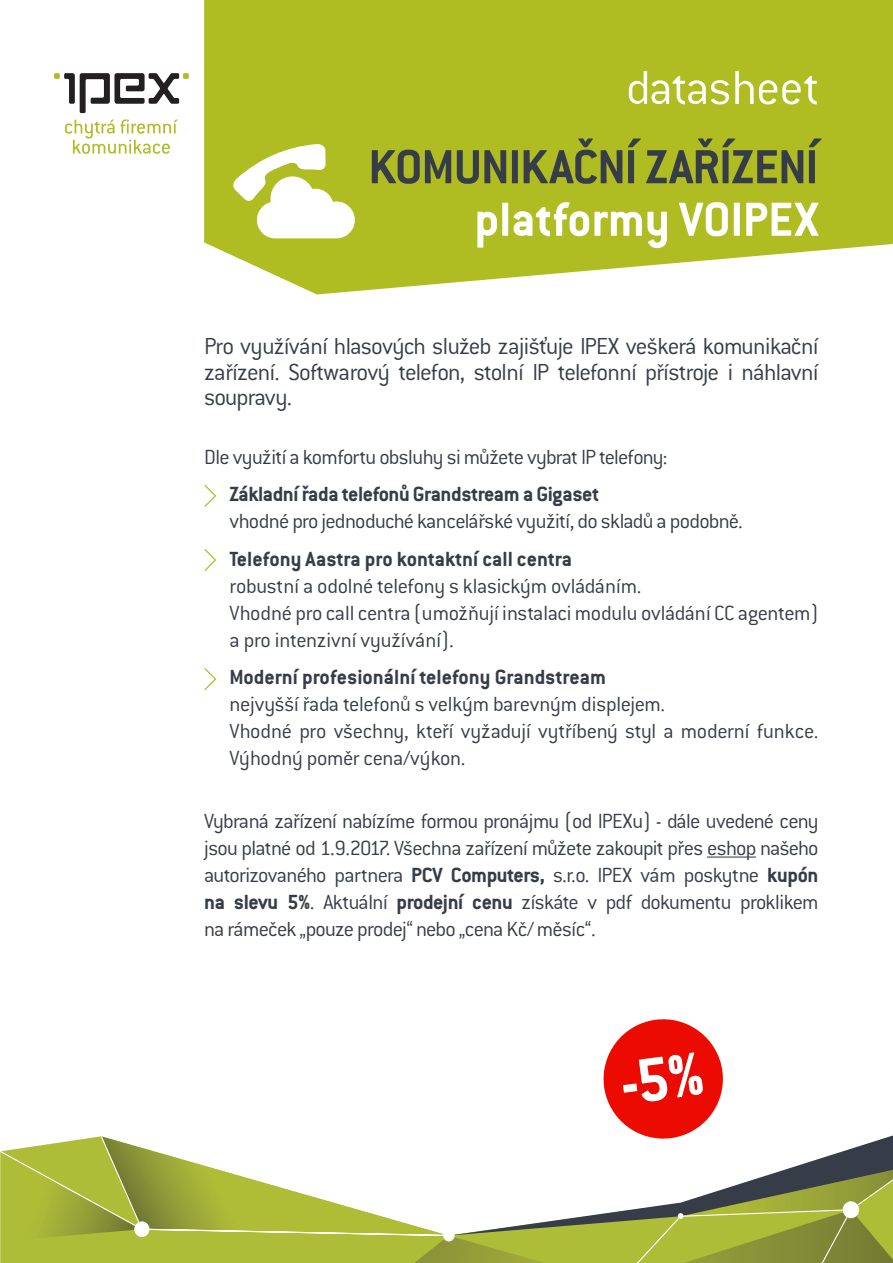
<style>
.page{position:relative;width:893px;height:1263px;background:#fff}
.page>*{position:absolute;margin:0;border:0;box-sizing:border-box;transform-origin:0 0}
.t1{font:700 52.5px "ITC Conduit LTCE";letter-spacing:-.015em;color:#373d48}
.t2{font:700 52.5px "ITC Conduit LTCE";color:#fff}
.t3{font:300 52.5px "ITC Conduit LTCE";letter-spacing:-.015em;color:#fff}
.t4{font:300 25.5px/25.5px "ITC Conduit LTCE";letter-spacing:-.035em;color:#373d48;text-align:justify}
.t5{font:300 22.5px/27px "ITC Conduit LTCE";letter-spacing:-.02em;color:#373d48}
.t6{font:700 22.5px "ITC Conduit LTCE";letter-spacing:-.01em;color:#373d48}
.s1{font-weight:700}
</style>
<div class="page">
<svg style="left:204px;top:0;width:689px;height:294px;background:#b6c235"></svg>
<svg style="left:204px;top:485px;width:12px;height:22px"></svg>
<svg style="left:204px;top:668px;width:12px;height:22px"></svg>
<svg style="left:204px;top:549px;width:12px;height:22px"></svg>
<svg style="left:232px;top:144px;width:123px;height:94px"></svg>
<svg style="left:54px;top:73px;width:135px;height:40px"></svg>
<svg style="left:65px;top:119px;width:113px;height:35px"></svg>
<hr style="left:707px;top:856px;width:49px;height:1px;background:#373d48">
<svg style="left:0;top:1019px;width:893px;height:244px"></svg>
<h1 class="t3" style="left:626px;top:58px;width:195px">datasheet</h1>
<h1 class="t1" style="left:368px;top:136px;width:452px">KOMUNIKAČNÍ ZAŘÍZENÍ</h1>
<h1 class="t2" style="left:474px;top:188px;width:346px">platformy VOIPEX</h1>
<p class="t4" style="left:204px;top:333px;width:616px">Pro využívání hlasových služeb zajišťuje IPEX veškerá komunikační zařízení. Softwarový telefon, stolní IP telefonní přístroje i náhlavní soupravy.</p>
<p class="t5" style="left:204px;top:443px;width:465px">Dle využití a komfortu obsluhy si můžete vybrat IP telefony:</p>
<p class="t6" style="left:230px;top:481px;width:371px">Základní řada telefonů Grandstream a Gigaset</p>
<p class="t5" style="left:230px;top:508px;width:515px">vhodné pro jednoduché kancelářské využití, do skladů a podobně.</p>
<p class="t6" style="left:230px;top:545px;width:344px">Telefony Aastra pro kontaktní call centra</p>
<p class="t5" style="left:230px;top:572px;width:590px">robustní a odolné telefony s klasickým ovládáním.<br>Vhodné pro call centra (umožňují instalaci modulu ovládání CC agentem) a pro intenzivní využívání).</p>
<p class="t6" style="left:230px;top:664px;width:378px">Moderní profesionální telefony Grandstream</p>
<p class="t5" style="left:230px;top:691px;width:590px">nejvyšší řada telefonů s velkým barevným displejem.<br>Vhodné pro všechny, kteří vyžadují vytříbený styl a moderní funkce.<br>Výhodný poměr cena/výkon.</p>
<p class="t5" style="left:204px;top:807px;width:616px;text-align:justify">Vybraná zařízení nabízíme formou pronájmu (od IPEXu) - dále uvedené ceny jsou platné od 1.9.2017. Všechna zařízení můžete zakoupit přes eshop našeho autorizovaného partnera <span class="s1">PCV Computers,</span> s.r.o. IPEX vám poskytne <span class="s1">kupón na slevu 5%</span>. Aktuální <span class="s1">prodejní cenu</span> získáte v pdf dokumentu proklikem na rámeček „pouze prodej“ nebo „cena Kč/ měsíc“.</p>
</div>
